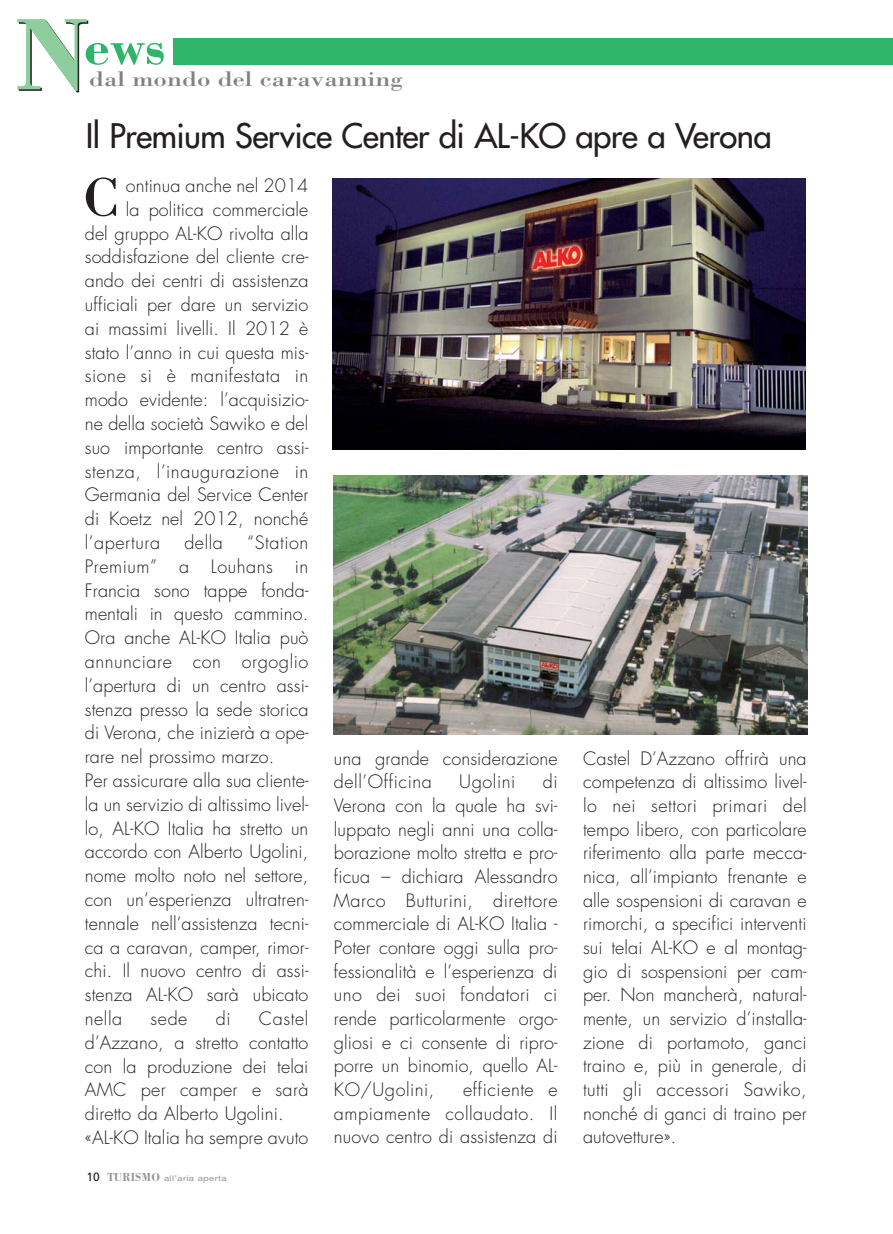
<style>
.page{position:relative;width:893px;height:1234px;background:#fff}
.page>*{position:absolute;margin:0;border:0;box-sizing:border-box;transform-origin:0 0}
.t1{font:55.65px "Bodoni";color:#231f20}
.t2{font:700 52.5px "Bodoni";color:#2fb56a}
.t3{font:33px "Futura";letter-spacing:-.02em;color:#231f20}
.t4{font:21.6px "Bodoni";color:#808285;scale:1.25 1}
.t5{font:300 18px/23.7px "Futura";letter-spacing:.005em;color:#231f20}
.t6{font:300 18px "Futura";letter-spacing:.03em;color:#231f20}
.t7{font:7.8px "Helvetica Neue";letter-spacing:.03em;color:#939598;scale:1.25 1}
.s1{font-size:105px;color:#8ecd9e}
.s2{font-family:"Frutiger";font-size:12px;color:#231f20}
.s3{font-family:"Bodoni";font-weight:700;font-size:12px}
</style>
<div class="page">
<div style="left:173px;top:38px;width:720px;height:27px;background:#2fb56a"></div>
<img style="left:333px;top:179px;width:472px;height:271px">
<img style="left:334px;top:475px;width:474px;height:259px">
<h2 class="t2" style="left:14px;top:26px;width:153px"><span class="s1">N</span>ews</h2>
<p class="t4" style="left:89px;top:70px;width:252px">dal mondo del caravanning</p>
<h3 class="t3" style="left:86px;top:118px;width:687px">Il Premium Service Center di AL-KO apre a Verona</h3>
<h1 class="t1" style="left:83px;top:174px;width:39px">C</h1>
<p class="t5" style="left:126px;top:175px;width:184px">ontinua anche nel 2014</p>
<p class="t5" style="left:126px;top:199px;width:184px">la politica commerciale</p>
<p class="t5" style="left:85px;top:222px;width:225px">del gruppo AL-KO rivolta alla</p>
<p class="t5" style="left:85px;top:246px;width:225px">soddisfazione del cliente cre-</p>
<p class="t5" style="left:85px;top:270px;width:225px">ando dei centri di assistenza</p>
<p class="t5" style="left:85px;top:294px;width:225px">ufficiali per dare un servizio</p>
<p class="t5" style="left:85px;top:318px;width:225px">ai massimi livelli. Il 2012 è</p>
<p class="t5" style="left:85px;top:341px;width:225px">stato l’anno in cui questa mis-</p>
<p class="t6" style="left:85px;top:367px;width:225px">sione si è manifestata in</p>
<p class="t5" style="left:85px;top:389px;width:225px">modo evidente: l’acquisizio-</p>
<p class="t5" style="left:85px;top:413px;width:225px">ne della società Sawiko e del</p>
<p class="t5" style="left:85px;top:437px;width:225px">suo importante centro assi-</p>
<p class="t6" style="left:85px;top:462px;width:225px">stenza, l’inaugurazione in</p>
<p class="t5" style="left:85px;top:484px;width:225px">Germania del Service Center</p>
<p class="t5" style="left:85px;top:508px;width:225px">di Koetz nel 2012, nonché</p>
<p class="t6" style="left:85px;top:534px;width:77px">l’apertura</p>
<p class="t5" style="left:184px;top:532px;width:40px">della</p>
<p class="t5" style="left:85px;top:532px;width:225px;text-indent:162px">“Station<br>Premium” a Louhans in<br>Francia sono tappe fonda&shy;mentali in questo cammino.<br>Ora anche AL-KO Italia può annunciare con orgoglio l’apertura di un centro assi&shy;stenza presso la sede storica di Verona, che inizierà a ope&shy;rare nel prossimo marzo.<br>Per assicurare alla sua cliente&shy;la un servizio di altissimo livel&shy;lo, AL-KO Italia ha stretto un accordo con Alberto Ugolini, nome molto noto nel settore, con un’esperienza ultratren&shy;tennale nell’assistenza tecni&shy;ca a caravan, camper, rimor&shy;chi. Il nuovo centro di assi&shy;stenza AL-KO sarà ubicato nella</p>
<p class="t5" style="left:85px;top:1007px;width:225px;text-indent:174px">Castel d’Azzano, a stretto contatto con la produzione dei telai<br>AMC per camper e sarà diretto da Alberto Ugolini. «AL-KO Italia ha sempre avuto</p>
<p class="t5" style="left:151px;top:1007px;width:38px">sede</p>
<p class="t5" style="left:216px;top:1007px;width:16px">di</p>
<p class="t7" style="left:86px;top:1174px;width:114px"><span class="s2">10</span> <span class="s3">TURISMO</span> all’aria aperta</p>
<p class="t5" style="left:334px;top:747px;width:225px">una grande considerazione dell’Officina</p>
<p class="t5" style="left:334px;top:771px;width:225px;text-align:justify;text-indent:209px">di Verona con la quale ha svi&shy;luppato negli anni una colla&shy;borazione molto stretta e pro&shy;ficua – dichiara Alessandro Marco Butturini, direttore commerciale di AL-KO Italia - Poter contare oggi sulla pro&shy;fessionalità e l’esperienza di uno dei suoi fondatori ci rende particolarmente orgo&shy;gliosi e ci consente di ripro&shy;porre un binomio, quello AL-KO/Ugolini,</p>
<p class="t6" style="left:459px;top:773px;width:58px">Ugolini</p>
<p class="t5" style="left:334px;top:1078px;width:225px;text-align:justify;text-indent:129px">efficiente e ampiamente collaudato. Il nuovo centro di assistenza di</p>
<p class="t5" style="left:583px;top:747px;width:225px;text-align:justify">Castel D’Azzano offrirà una competenza di altissimo livel&shy;lo nei settori primari del tempo libero, con particolare riferimento alla parte mecca&shy;nica, all’impianto frenante e alle sospensioni di caravan e rimorchi, a specifici interventi sui telai AL-KO e al montag&shy;gio di sospensioni per cam&shy;per. Non mancherà, natural&shy;mente, un servizio d’installa&shy;zione di portamoto, ganci traino e, più in generale, di tutti gli accessori Sawiko, nonché di ganci di traino per autovetture».</p>
</div>
